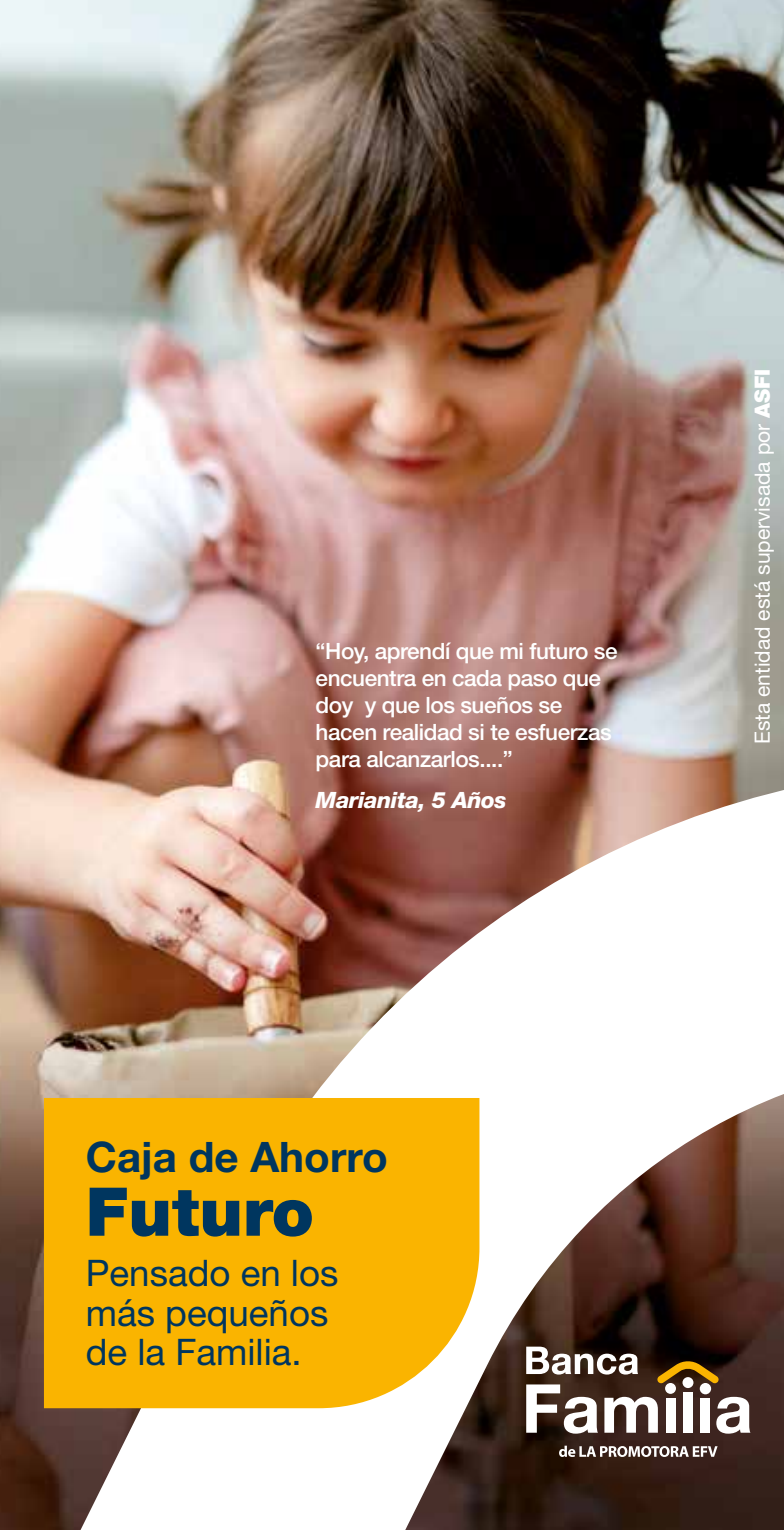
<style>
.page{position:relative;width:784px;height:1530px;background:#fff}
.page>*{position:absolute;margin:0;border:0;box-sizing:border-box;transform-origin:0 0}
.t1{font:900 67.25px "Helvetica Neue LT Std";color:#00365f}
.t2{font:700 42px "Helvetica Neue LT Std";color:#00365f}
.t3{font:36.75px/40px "Helvetica Neue LT Std";color:#00365f}
.t4{font:500 22.5px/27px "Helvetica Neue LT Std";letter-spacing:-.02em;color:#fff}
.t5{font:italic 800 22.5px "Helvetica Neue LT Std";letter-spacing:-.02em;color:#fff}
.t6{font:21px "Helvetica Neue LT Std";color:#fff}
.s1{font-weight:900}
</style>
<div class="page">
<img style="left:0;top:0;width:783px;height:741px">
<img style="left:0;top:741px;width:783px;height:789px">
<div style="left:44px;top:1098px;width:435px;height:310px;background:#fab400"></div>
<p class="t4" style="left:315px;top:637px;width:303px">“Hoy, aprendí que mi futuro se encuentra en cada paso que doy y que los sueños se hacen realidad si te esfuerzas para alcanzarlos....”</p>
<p class="t5" style="left:315px;top:787px;width:192px">Marianita, 5 Años</p>
<h2 class="t2" style="left:86px;top:1132px;width:303px">Caja de Ahorro</h2>
<h1 class="t1" style="left:86px;top:1172px;width:229px">Futuro</h1>
<h3 class="t3" style="left:86px;top:1252px;width:254px">Pensado en los más pequeños de la Familia.</h3>
<p class="t6" style="left:749px;top:744px;width:377px;rotate:-90deg">Esta entidad está supervisada por <span class="s1">ASFI</span></p>
</div>
